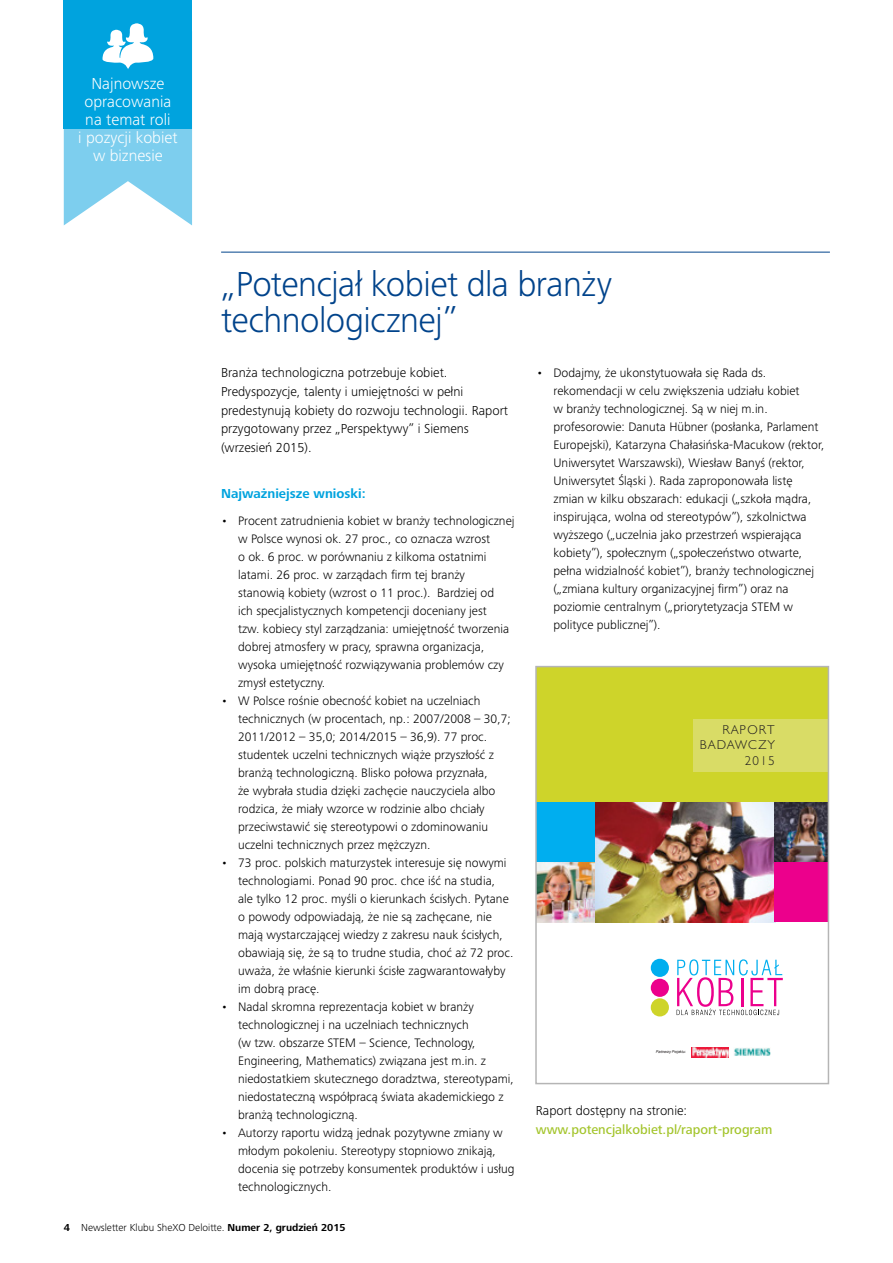
<style>
.page{position:relative;width:893px;height:1263px;background:#fff}
.page>*{position:absolute;margin:0;border:0;box-sizing:border-box;transform-origin:0 0}
.t1{font:300 36px/36px "Frutiger Next Pro";letter-spacing:-.015em;color:#00438b}
.t2{font:300 16.5px/18px "Frutiger Next Pro";color:#fff;text-align:center}
.t3{font:300 13.5px/18.8px "Frutiger Next Pro";color:#000}
.t4{font:500 13.5px "Frutiger Next Pro";color:#a4c52d}
.t5{font:700 13.5px "Frutiger Next Pro";color:#00a3de}
.t6{font:12.9px/15.5px "Humanst 521 Lt EU";letter-spacing:.1em;color:#231f20;text-align:right}
.t7{font:300 12.75px/18px "Frutiger Next Pro";color:#000}
.t8{font:300 10.5px "Frutiger Next Pro";color:#000}
.t9{font:italic 3.9px "Switzerlandpl";letter-spacing:-.005em;color:#231f20;scale:.9 1}
.s1{font-weight:700}
</style>
<div class="page">
<hr style="left:221px;top:252px;width:609px;height:1px;background:#00438b">
<div style="left:536px;top:667px;width:292px;height:138px;background:#ced42a"></div>
<div style="left:693px;top:719px;width:135px;height:52px;background:#d9dc66"></div>
<img style="left:734px;top:1048px;width:37px;height:8px">
<img style="left:691px;top:1048px;width:38px;height:9px">
<img style="left:595px;top:802px;width:179px;height:120px">
<img style="left:774px;top:802px;width:53px;height:60px">
<div style="left:774px;top:862px;width:54px;height:60px;background:#ec008c"></div>
<div style="left:536px;top:802px;width:59px;height:60px;background:#00aeef"></div>
<img style="left:537px;top:862px;width:58px;height:60px">
<div style="left:651px;top:998px;width:18px;height:18px;background:#ced42a;border-radius:50%"></div>
<div style="left:651px;top:979px;width:18px;height:18px;background:#ec008c;border-radius:50%"></div>
<div style="left:651px;top:959px;width:18px;height:18px;background:#00aeef;border-radius:50%"></div>
<svg style="left:677px;top:959px;width:106px;height:56px"></svg>
<div style="left:535px;top:666px;width:294px;height:418px;border:1px solid #b5b5b5"></div>
<div style="left:64px;top:0;width:128px;height:128px;background:#00a3de"></div>
<svg style="left:64px;top:23px;width:128px;height:202px"></svg>
<p class="t2" style="left:78px;top:75px;width:101px">Najnowsze opracowania na temat roli<br>i pozycji kobiet w biznesie</p>
<h1 class="t1" style="left:221px;top:266px;width:393px">„Potencjał kobiet dla branży technologicznej”</h1>
<p class="t3" style="left:221px;top:363px;width:289px">Branża technologiczna potrzebuje kobiet.<br>Predyspozycje, talenty i umiejętności w pełni predestynują kobiety do rozwoju technologii. Raport przygotowany przez „Perspektywy” i Siemens (wrzesień 2015).</p>
<p class="t5" style="left:221px;top:486px;width:146px">Najważniejsze wnioski:</p>
<p class="t7" style="left:238px;top:511px;width:278px;text-indent:-17px">• Procent zatrudnienia kobiet w branży technologicznej w Polsce wynosi ok. 27 proc., co oznacza wzrost<br>o ok. 6 proc. w porównaniu z kilkoma ostatnimi latami. 26 proc. w zarządach firm tej branży stanowią kobiety (wzrost o 11 proc.). Bardziej od<br>ich specjalistycznych kompetencji doceniany jest<br>tzw. kobiecy styl zarządzania: umiejętność tworzenia dobrej atmosfery w pracy, sprawna organizacja, wysoka umiejętność rozwiązywania problemów czy zmysł estetyczny.</p>
<p class="t7" style="left:238px;top:691px;width:274px;text-indent:-17px">• W Polsce rośnie obecność kobiet na uczelniach technicznych (w procentach, np.: 2007/2008 – 30,7; 2011/2012 – 35,0; 2014/2015 – 36,9). 77 proc. studentek uczelni technicznych wiąże przyszłość z branżą technologiczną. Blisko połowa przyznała,<br>że wybrała studia dzięki zachęcie nauczyciela albo rodzica, że miały wzorce w rodzinie albo chciały przeciwstawić się stereotypowi o zdominowaniu uczelni technicznych przez mężczyzn.</p>
<p class="t7" style="left:238px;top:853px;width:277px;text-indent:-17px">• 73 proc. polskich maturzystek interesuje się nowymi technologiami. Ponad 90 proc. chce iść na studia,<br>ale tylko 12 proc. myśli o kierunkach ścisłych. Pytane o powody odpowiadają, że nie są zachęcane, nie mają wystarczającej wiedzy z zakresu nauk ścisłych, obawiają się, że są to trudne studia, choć aż 72 proc. uważa, że właśnie kierunki ścisłe zagwarantowałyby im dobrą pracę.</p>
<p class="t7" style="left:238px;top:997px;width:277px;text-indent:-17px">• Nadal skromna reprezentacja kobiet w branży technologicznej i na uczelniach technicznych<br>(w tzw. obszarze STEM – Science, Technology, Engineering, Mathematics) związana jest m.in. z niedostatkiem skutecznego doradztwa, stereotypami, niedostateczną współpracą świata akademickiego z branżą technologiczną.</p>
<p class="t7" style="left:238px;top:1123px;width:278px;text-indent:-17px">• Autorzy raportu widzą jednak pozytywne zmiany w młodym pokoleniu. Stereotypy stopniowo znikają, docenia się potrzeby konsumentek produktów i usług technologicznych.</p>
<p class="t7" style="left:553px;top:363px;width:272px;text-indent:-17px">• Dodajmy, że ukonstytuowała się Rada ds. rekomendacji w celu zwiększenia udziału kobiet<br>w branży technologicznej. Są w niej m.in. profesorowie: Danuta Hübner (posłanka, Parlament Europejski), Katarzyna Chałasińska-Macukow (rektor, Uniwersytet Warszawski), Wiesław Banyś (rektor, Uniwersytet Śląski ). Rada zaproponowała listę zmian w kilku obszarach: edukacji („szkoła mądra, inspirująca, wolna od stereotypów”), szkolnictwa wyższego („uczelnia jako przestrzeń wspierająca kobiety”), społecznym („społeczeństwo otwarte, pełna widzialność kobiet”), branży technologicznej („zmiana kultury organizacyjnej firm”) oraz na poziomie centralnym („priorytetyzacja STEM w polityce publicznej”).</p>
<p class="t6" style="left:700px;top:721px;width:76px">RAPORT<br>BADAWCZY<br>2015</p>
<p class="t9" style="left:656px;top:1049px;width:35px">Partnerzy Projektu:</p>
<p class="t3" style="left:536px;top:1101px;width:153px">Raport dostępny na stronie:</p>
<p class="t4" style="left:536px;top:1122px;width:238px">www.potencjalkobiet.pl/raport-program</p>
<p class="t8" style="left:64px;top:1221px;width:283px"><span class="s1">4</span> Newsletter Klubu SheXO Deloitte. <span class="s1">Numer 2, grudzień 2015</span></p>
</div>
